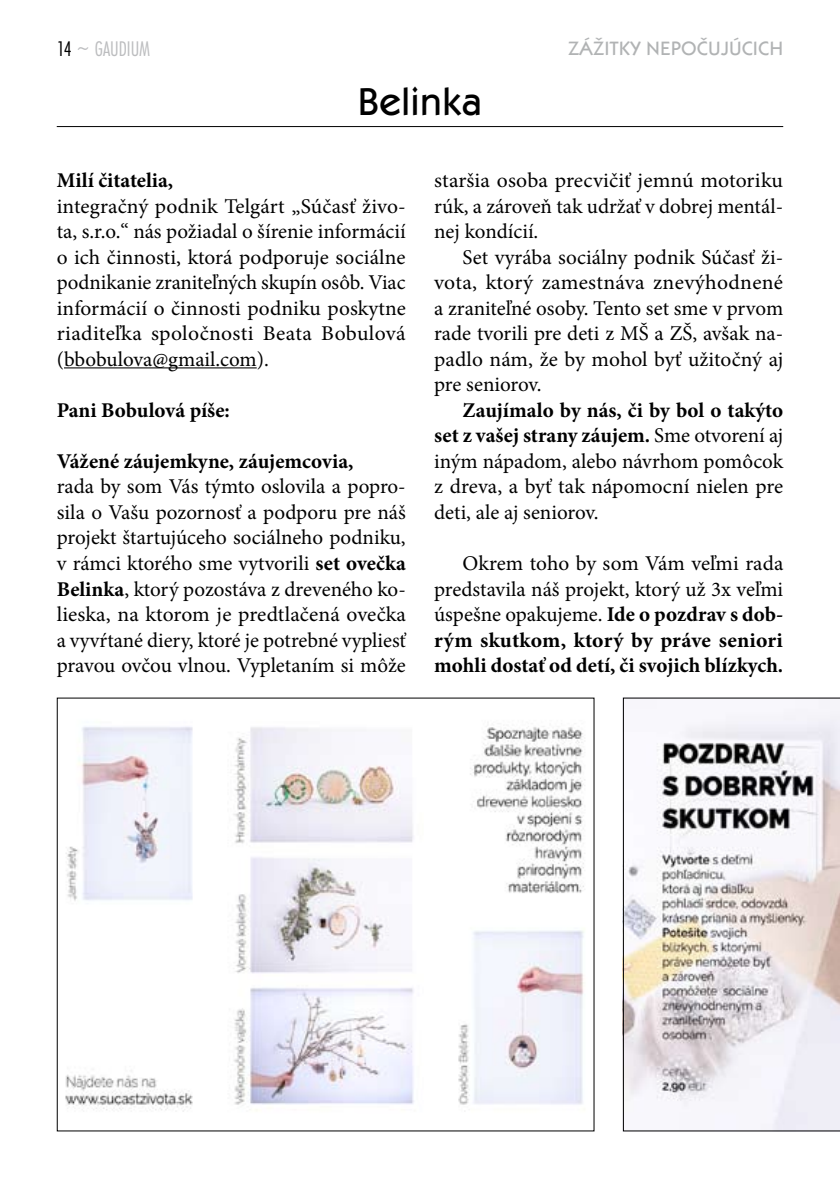
<style>
.page{position:relative;width:840px;height:1191px;background:#fff}
.page>*{position:absolute;margin:0;border:0;box-sizing:border-box;transform-origin:0 0}
.t1{font:500 40px "Kabel Itc TEE";color:#000}
.t2{font:22px "Futura TEE Ligh Cond";color:#bcbdbf}
.t3{font:21px/25.6px "Minion Pro";color:#000;text-align:justify}
.t4{font:700 21px/25.6px "Minion Pro";color:#000;text-align:justify}
.t5{font:500 20px "Kabel Itc TEE";color:#b1b3b4}
.s1{color:#000}
.s2{font-weight:700}
.s3{font-weight:400}
</style>
<div class="page">
<hr style="left:64px;top:367px;width:192px;height:1px;background:#000">
<svg style="left:622px;top:697px;width:217px;height:434px"></svg>
<img style="left:65px;top:726px;width:520px;height:386px">
<hr style="left:57px;top:126px;width:725px;height:1px;background:#000">
<p class="t2" style="left:57px;top:36px;width:95px"><span class="s1">14</span> ~ GAUDIUM</p>
<p class="t5" style="left:567px;top:36px;width:216px">ZÁŽITKY NEPOČUJÚCICH</p>
<h1 class="t1" style="left:357px;top:78px;width:127px">BELINKA</h1>
<p class="t4" style="left:57px;top:167px;width:118px">Milí čitatelia,</p>
<p class="t3" style="left:57px;top:193px;width:350px">integračný podnik Telgárt „Súčasť živo&shy;ta, s.r.o.“ nás požiadal o šírenie informácií o ich činnosti, ktorá podporuje sociálne podnikanie zraniteľných skupín osôb. Viac informácií o činnosti podniku poskytne riaditeľka spoločnosti Beata Bobulová (bbobulova@gmail.com).</p>
<p class="t4" style="left:57px;top:397px;width:175px">Pani Bobulová píše:</p>
<p class="t4" style="left:57px;top:448px;width:298px">Vážené záujemkyne, záujemcovia,</p>
<p class="t3" style="left:57px;top:474px;width:350px">rada by som Vás týmto oslovila a popro&shy;sila o Vašu pozornosť a podporu pre náš projekt štartujúceho sociálneho podniku, v rámci ktorého sme vytvorili <span class="s2">set ovečka Belinka</span>, ktorý pozostáva z dreveného ko&shy;lieska, na ktorom je predtlačená ovečka a vyvŕtané diery, ktoré je potrebné vypliesť pravou ovčou vlnou. Vypletaním si môže</p>
<p class="t3" style="left:434px;top:168px;width:350px">staršia osoba precvičiť jemnú motoriku rúk, a zároveň tak udržať v dobrej mentál&shy;nej kondícií.</p>
<p class="t3" style="left:434px;top:244px;width:350px;text-indent:28px">Set vyrába sociálny podnik Súčasť ži&shy;vota, ktorý zamestnáva znevýhodnené a zraniteľné osoby. Tento set sme v prvom rade tvorili pre deti z MŠ a ZŠ, avšak na&shy;padlo nám, že by mohol byť užitočný aj pre seniorov.</p>
<p class="t3" style="left:434px;top:397px;width:350px;text-indent:28px"><span class="s2">Zaujímalo by nás, či by bol o takýto set z vašej strany záujem.</span> Sme otvorení aj iným nápadom, alebo návrhom pomôcok z dreva, a byť tak nápomocní nielen pre deti, ale aj seniorov.</p>
<p class="t4" style="left:434px;top:550px;width:350px;text-indent:28px"><span class="s3">Okrem toho by som Vám veľmi rada predstavila náš projekt, ktorý už 3x veľmi úspešne opakujeme.</span> Ide o pozdrav s dob&shy;rým skutkom, ktorý by práve seniori mohli dostať od detí, či svojich blízkych.</p>
</div>
